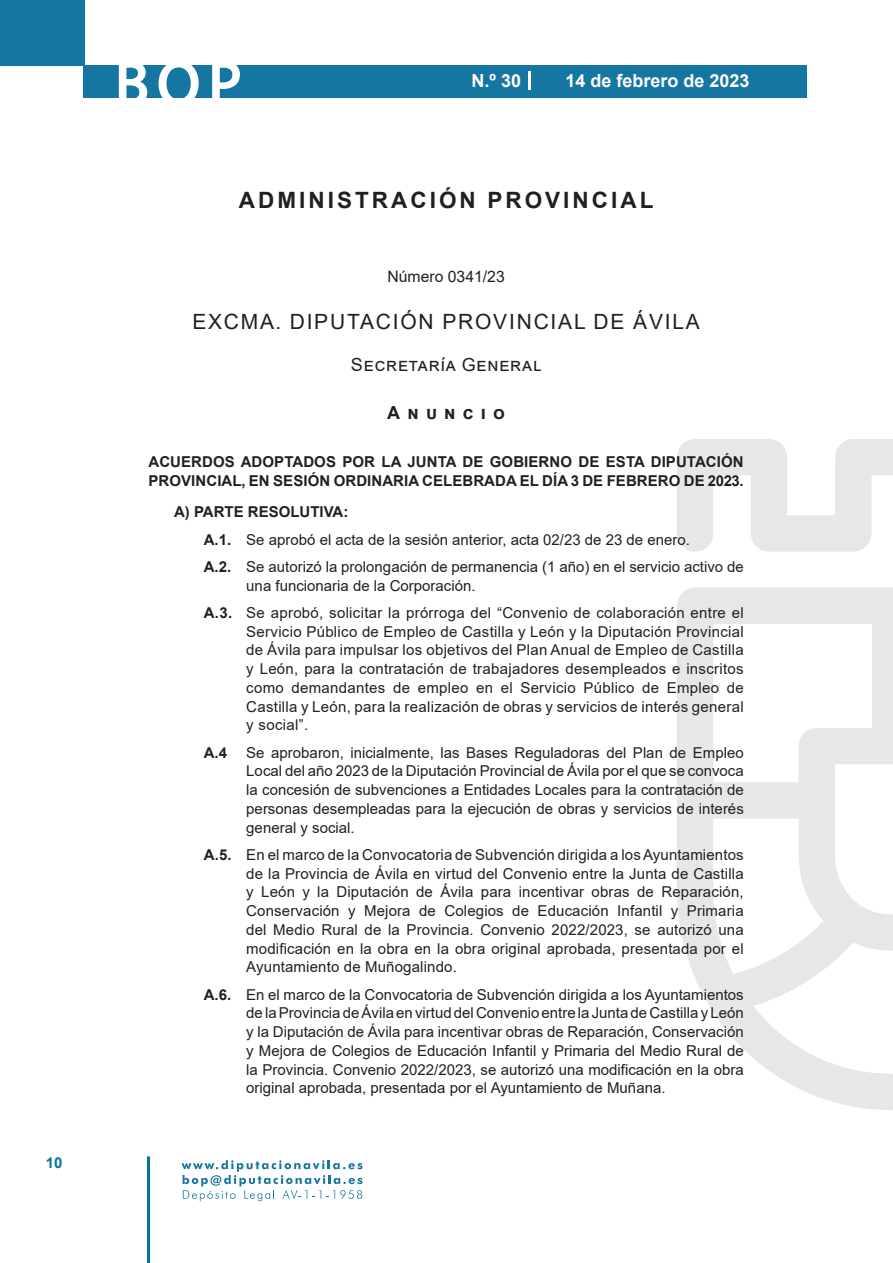
<style>
.page{position:relative;width:893px;height:1263px;background:#fff}
.page>*{position:absolute;margin:0;border:0;box-sizing:border-box;transform-origin:0 0}
.t1{font:500 61.5px "Avant Garde";color:#fff}
.h1__secion{font:700 22.5px "Arial";letter-spacing:.135em;color:#231f20}
.h2__organismo{font:21px "Arial";letter-spacing:.085em;color:#231f20}
.t2{font:700 18px "Arial";color:#fff}
.h3__suborganismo{font:18px "Arial";letter-spacing:.05em;color:#231f20}
.anuncio{font:700 18px "Arial";letter-spacing:.4em;color:#231f20}
.numero{font:15.75px "Arial";color:#231f20}
.texto_normal{font:15px/18.8px "Arial";color:#231f20;text-align:justify}
.entradilla{font:700 15px/18.8px "Arial";letter-spacing:.005em;color:#231f20}
.texto_normal-2{font:700 15px "Arial";color:#231f20}
.t3{font:700 15px "Arial";color:#04739f}
.s1{font-weight:700}
</style>
<div class="page">
<div style="left:0;top:0;width:85px;height:65px;background:#1676a2"></div>
<div style="left:84px;top:65px;width:723px;height:33px;background:#1676a2"></div>
<svg style="left:118px;top:65px;width:30px;height:33px"></svg>
<svg style="left:158px;top:65px;width:41px;height:33px"></svg>
<svg style="left:212px;top:65px;width:28px;height:33px"></svg>
<svg style="left:182px;top:1160px;width:181px;height:41px"></svg>
<hr style="left:147px;top:1156px;width:3px;height:107px;background:#04739f">
<svg style="left:529px;top:71px;width:2px;height:19px"></svg>
<svg style="left:677px;top:439px;width:216px;height:671px"></svg>
<p class="t3" style="left:46px;top:1152px;width:18px">10</p>
<h1 class="t1" style="left:115px;top:46px;width:128px">BOP</h1>
<p class="t2" style="left:472px;top:68px;width:51px">N.º 30</p>
<p class="t2" style="left:565px;top:68px;width:186px">14 de febrero de 2023</p>
<p class="h1__secion" style="left:239px;top:184px;width:416px">ADMINISTRACIÓN PROVINCIAL</p>
<p class="numero" style="left:387px;top:266px;width:119px">Número 0341/23</p>
<p class="h2__organismo" style="left:192px;top:307px;width:509px">EXCMA. DIPUTACIÓN PROVINCIAL DE ÁVILA</p>
<p class="h3__suborganismo" style="left:351px;top:353px;width:192px">Secretaría General</p>
<p class="anuncio" style="left:387px;top:400px;width:119px">Anuncio</p>
<p class="entradilla" style="left:148px;top:453px;width:597px">ACUERDOS ADOPTADOS POR LA JUNTA DE GOBIERNO DE ESTA DIPUTACIÓN<br>PROVINCIAL, EN SESIÓN ORDINARIA CELEBRADA EL DÍA 3 DE FEBRERO DE 2023.</p>
<p class="texto_normal-2" style="left:174px;top:501px;width:176px">A) PARTE RESOLUTIVA:</p>
<p class="texto_normal" style="left:204px;top:530px;width:488px"><span class="s1">A.1.</span> Se aprobó el acta de la sesión anterior, acta 02/23 de 23 de enero.</p>
<p class="texto_normal" style="left:246px;top:557px;width:499px;text-indent:-43px"><span class="s1">A.2.</span> Se autorizó la prolongación de permanencia (1 año) en el servicio activo de una funcionaria de la Corporación.</p>
<p class="texto_normal" style="left:246px;top:603px;width:499px;text-indent:-43px"><span class="s1">A.3.</span> Se aprobó, solicitar la prórroga del “Convenio de colaboración entre el Servicio Público de Empleo de Castilla y León y la Diputación Provincial de Ávila para impulsar los objetivos del Plan Anual de Empleo de Castilla y León, para la contratación de trabajadores desempleados e inscritos como demandantes de empleo en el Servicio Público de Empleo de Castilla y León, para la realización de obras y servicios de interés general y social”.</p>
<p class="texto_normal-2" style="left:204px;top:742px;width:25px">A.4</p>
<p class="texto_normal" style="left:246px;top:743px;width:499px">Se aprobaron, inicialmente, las Bases Reguladoras del Plan de Empleo Local del año 2023 de la Diputación Provincial de Ávila por el que se convoca la concesión de subvenciones a Entidades Locales para la contratación de personas desempleadas para la ejecución de obras y servicios de interés general y social.</p>
<p class="texto_normal" style="left:246px;top:845px;width:499px;text-indent:-43px"><span class="s1">A.5.</span> En el marco de la Convocatoria de Subvención dirigida a los Ayuntamientos de la Provincia de Ávila en virtud del Convenio entre la Junta de Castilla y León y la Diputación de Ávila para incentivar obras de Reparación, Conservación y Mejora de Colegios de Educación Infantil y Primaria del Medio Rural de la Provincia. Convenio 2022/2023, se autorizó una modificación en la obra en la obra original aprobada, presentada por el Ayuntamiento de Muñogalindo.</p>
<p class="texto_normal" style="left:246px;top:985px;width:499px;text-indent:-43px"><span class="s1">A.6.</span> En el marco de la Convocatoria de Subvención dirigida a los Ayuntamientos de la Provincia de Ávila en virtud del Convenio entre la Junta de Castilla y León y la Diputación de Ávila para incentivar obras de Reparación, Conservación y Mejora de Colegios de Educación Infantil y Primaria del Medio Rural de la Provincia. Convenio 2022/2023, se autorizó una modificación en la obra original aprobada, presentada por el Ayuntamiento de Muñana.</p>
</div>
